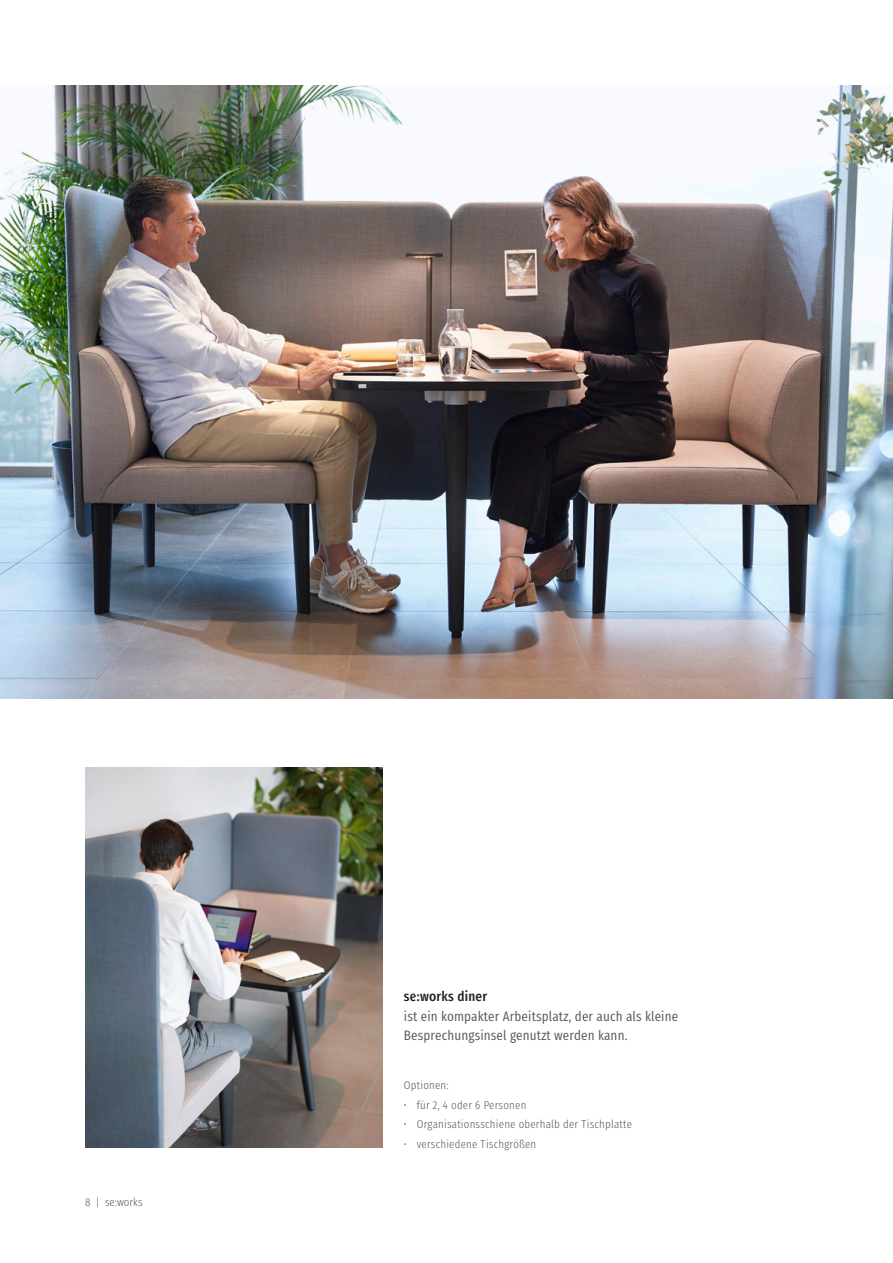
<style>
.page{position:relative;width:893px;height:1263px;background:#fff}
.page>*{position:absolute;margin:0;border:0;box-sizing:border-box;transform-origin:0 0}
.t1{font:13.5px/19.5px "Sedus Text Condensed";letter-spacing:.01em;color:#57585a}
.t2{font:700 13.5px "Sedus Text Condensed";letter-spacing:.02em;color:#231f20}
.t3{font:300 11.25px "Sedus Text Condensed";letter-spacing:.02em;color:#57585a}
</style>
<div class="page">
<img style="left:0;top:85px;width:893px;height:614px">
<img style="left:85px;top:767px;width:298px;height:380px">
<p class="t3" style="left:85px;top:1192px;width:59px">8 | se:works</p>
<p class="t2" style="left:404px;top:984px;width:85px">se:works diner</p>
<p class="t1" style="left:404px;top:1005px;width:276px">ist ein kompakter Arbeitsplatz, der auch als kleine<br>Besprechungsinsel genutzt werden kann.</p>
<p class="t3" style="left:404px;top:1075px;width:46px">Optionen:</p>
<p class="t3" style="left:404px;top:1094px;width:124px">• für 2, 4 oder 6 Personen</p>
<p class="t3" style="left:404px;top:1114px;width:229px">• Organisationsschiene oberhalb der Tischplatte</p>
<p class="t3" style="left:404px;top:1133px;width:134px">• verschiedene Tischgrößen</p>
</div>
